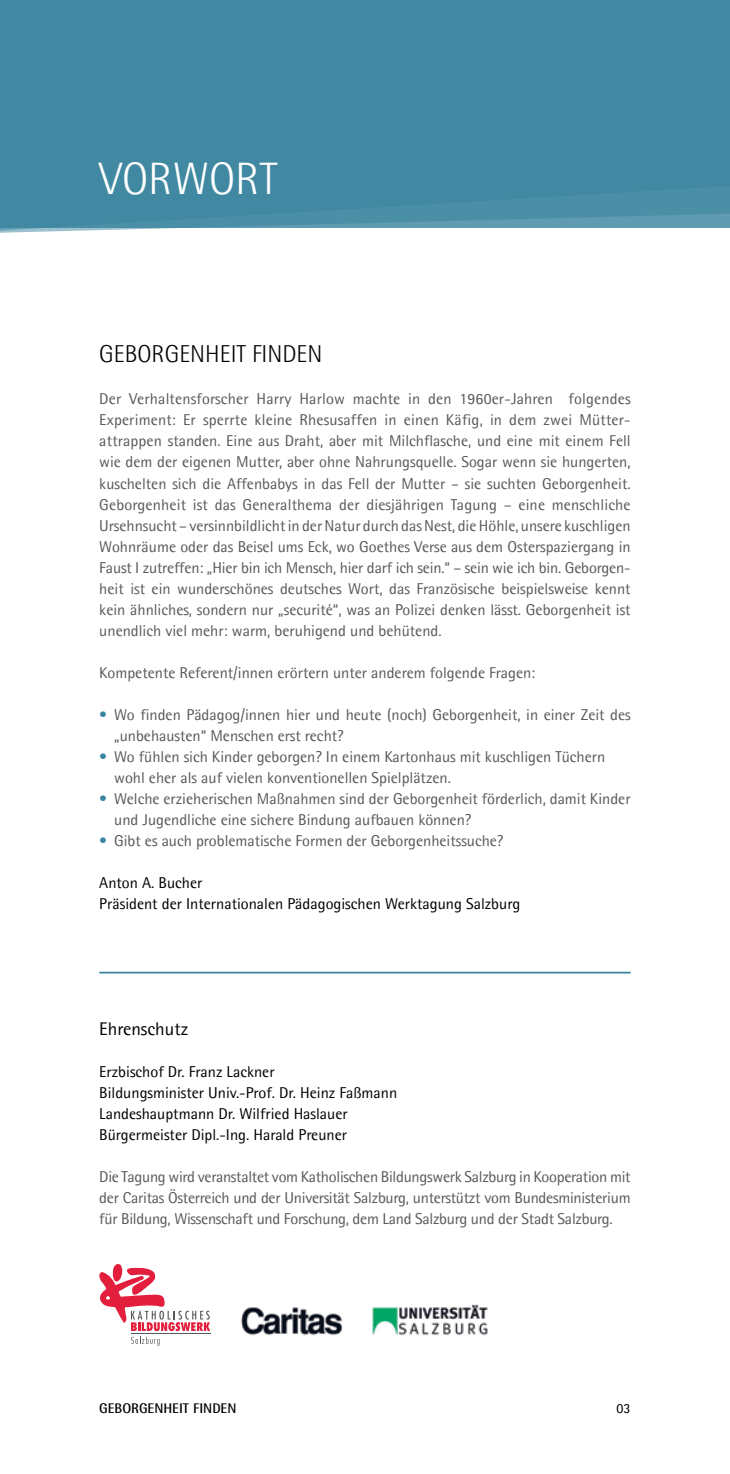
<style>
.page{position:relative;width:730px;height:1474px;background:#fff}
.page>*{position:absolute;margin:0;border:0;box-sizing:border-box;transform-origin:0 0}
.t1{font:300 45.5px "Agfa Rotis Semisans";color:#fff}
.t2{font:300 24.5px "Agfa Rotis Semisans";color:#000}
.t3{font:18.38px "Agfa Rotis Semisans";color:#000}
.t4{font:15.75px/21px "Agfa Rotis Semisans";color:#58595b}
.t5{font:15.75px/21px "Agfa Rotis Semisans";color:#000}
.t6{font:700 14px "Agfa Rotis Semisans";color:#000}
.t7{font:14px "Agfa Rotis Semisans";color:#000}
.s1{color:#38839e}
</style>
<div class="page">
<svg style="left:0;top:0;width:729px;height:233px;background:#468ca4"></svg>
<svg style="left:99px;top:1264px;width:111px;height:81px"></svg>
<img style="left:372px;top:1304px;width:116px;height:32px">
<img style="left:240px;top:1307px;width:102px;height:28px">
<hr style="left:99px;top:971px;width:531px;height:2px;background:#38839e">
<h1 class="t1" style="left:99px;top:153px;width:179px">VORWORT</h1>
<h2 class="t2" style="left:99px;top:340px;width:224px">GEBORGENHEIT FINDEN</h2>
<p class="t4" style="left:99px;top:388px;width:532px;text-align:justify">Der Verhaltensforscher Harry Harlow machte in den 1960er-Jahren folgendes Experiment: Er sperrte kleine Rhesusaffen in einen Käfig, in dem zwei Mütter&shy;attrappen standen. Eine aus Draht, aber mit Milchflasche, und eine mit einem Fell wie dem der eigenen Mutter, aber ohne Nahrungsquelle. Sogar wenn sie hungerten, kuschelten sich die Affenbabys in das Fell der Mutter – sie suchten Geborgenheit.<br>Geborgenheit ist das Generalthema der diesjährigen Tagung – eine menschliche Ursehnsucht – versinnbildlicht in der Natur durch das Nest, die Höhle, unsere kuschligen Wohnräume oder das Beisel ums Eck, wo Goethes Verse aus dem Osterspaziergang in Faust I zutreffen: „Hier bin ich Mensch, hier darf ich sein.“ – sein wie ich bin. Geborgen&shy;heit ist ein wunderschönes deutsches Wort, das Französische beispielsweise kennt kein ähnliches, sondern nur „securité“, was an Polizei denken lässt. Geborgenheit ist unendlich viel mehr: warm, beruhigend und behütend.</p>
<p class="t4" style="left:99px;top:661px;width:437px">Kompetente Referent/innen erörtern unter anderem folgende Fragen:</p>
<p class="t4" style="left:114px;top:703px;width:517px;text-indent:-15px"><span class="s1">•</span> Wo finden Pädagog/innen hier und heute (noch) Geborgenheit, in einer Zeit des „unbehausten“ Menschen erst recht?</p>
<p class="t4" style="left:114px;top:745px;width:492px;text-indent:-15px"><span class="s1">•</span> Wo fühlen sich Kinder geborgen? In einem Kartonhaus mit kuschligen Tüchern wohl eher als auf vielen konventionellen Spielplätzen.</p>
<p class="t4" style="left:114px;top:787px;width:517px;text-indent:-15px"><span class="s1">•</span> Welche erzieherischen Maßnahmen sind der Geborgenheit förderlich, damit Kinder und Jugendliche eine sichere Bindung aufbauen können?</p>
<p class="t4" style="left:99px;top:829px;width:405px"><span class="s1">•</span> Gibt es auch problematische Formen der Geborgenheitssuche?</p>
<p class="t5" style="left:99px;top:871px;width:422px">Anton A. Bucher<br>Präsident der Internationalen Pädagogischen Werktagung Salzburg</p>
<p class="t3" style="left:99px;top:1017px;width:90px">Ehrenschutz</p>
<p class="t5" style="left:99px;top:1060px;width:299px">Erzbischof Dr. Franz Lackner<br>Bildungsminister Univ.-Prof. Dr. Heinz Faßmann Landeshauptmann Dr. Wilfried Haslauer Bürgermeister Dipl.-Ing. Harald Preuner</p>
<p class="t4" style="left:99px;top:1165px;width:532px;text-align:justify">Die Tagung wird veranstaltet vom Katholischen Bildungswerk Salzburg in Kooperation mit der Caritas Österreich und der Universität Salzburg, unterstützt vom Bundesministerium für Bildung, Wissenschaft und Forschung, dem Land Salzburg und der Stadt Salzburg.</p>
<p class="t6" style="left:99px;top:1399px;width:139px">GEBORGENHEIT FINDEN</p>
<p class="t7" style="left:616px;top:1399px;width:16px">03</p>
</div>
